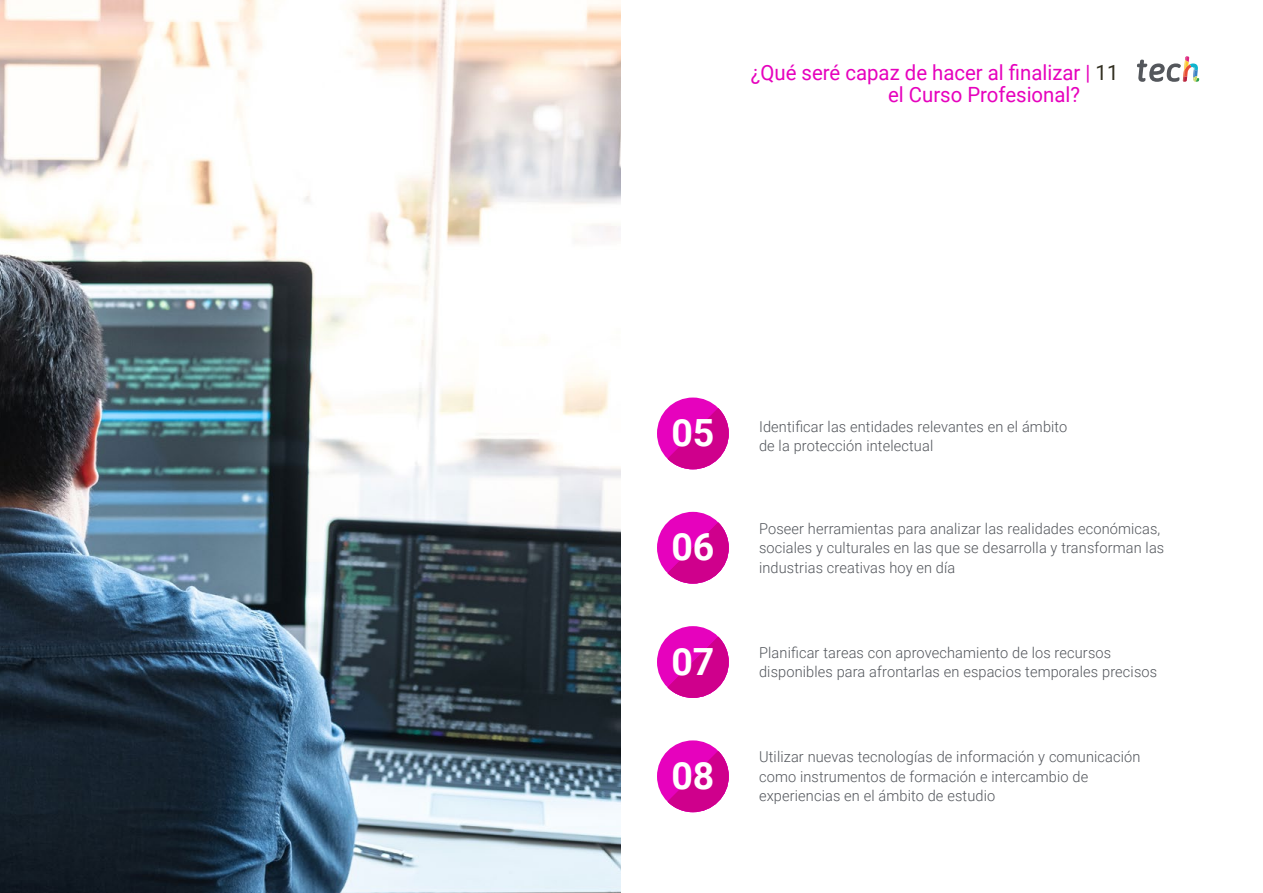
<style>
.page{position:relative;width:1263px;height:893px;background:#fff}
.page>*{position:absolute;margin:0;border:0;box-sizing:border-box;transform-origin:0 0}
.t1{font:700 37.5px "Roboto";color:#fff}
.t2{font:21px/22.5px "Roboto";color:#e602bd}
.t3{font:300 15px/19.5px "Roboto";letter-spacing:.01em;color:#52555b}
.s1{color:#312e20}
</style>
<div class="page">
<div style="left:657px;top:512px;width:72px;height:72px;background:#e602bd;border-radius:50%"></div>
<svg style="left:667px;top:522px;width:62px;height:62px"></svg>
<div style="left:657px;top:740px;width:72px;height:72px;background:#e602bd;border-radius:50%"></div>
<svg style="left:667px;top:751px;width:62px;height:61px"></svg>
<div style="left:657px;top:626px;width:72px;height:72px;background:#e602bd;border-radius:50%"></div>
<svg style="left:667px;top:637px;width:62px;height:61px"></svg>
<div style="left:657px;top:398px;width:72px;height:71px;background:#e602bd;border-radius:50%"></div>
<svg style="left:667px;top:408px;width:62px;height:61px"></svg>
<img style="left:0;top:0;width:621px;height:893px">
<svg style="left:1137px;top:56px;width:62px;height:26px"></svg>
<h2 class="t2" style="left:888px;top:60px;width:232px;text-indent:-137px">¿Qué seré capaz de hacer al finalizar | <span class="s1">11 </span>el Curso Profesional?</h2>
<h1 class="t1" style="left:671px;top:407px;width:45px">05</h1>
<p class="t3" style="left:759px;top:416px;width:310px">Identificar las entidades relevantes en el ámbito</p>
<p class="t3" style="left:759px;top:435px;width:176px">de la protección intelectual</p>
<h1 class="t1" style="left:671px;top:521px;width:45px">06</h1>
<p class="t3" style="left:759px;top:518px;width:407px">Poseer herramientas para analizar las realidades económicas, sociales y culturales en las que se desarrolla y transforman las industrias creativas hoy en día</p>
<h1 class="t1" style="left:671px;top:635px;width:45px">07</h1>
<p class="t3" style="left:759px;top:642px;width:400px">Planificar tareas con aprovechamiento de los recursos disponibles para afrontarlas en espacios temporales precisos</p>
<h1 class="t1" style="left:671px;top:749px;width:45px">08</h1>
<p class="t3" style="left:759px;top:747px;width:383px">Utilizar nuevas tecnologías de información y comunicación como instrumentos de formación e intercambio de experiencias en el ámbito de estudio</p>
</div>
